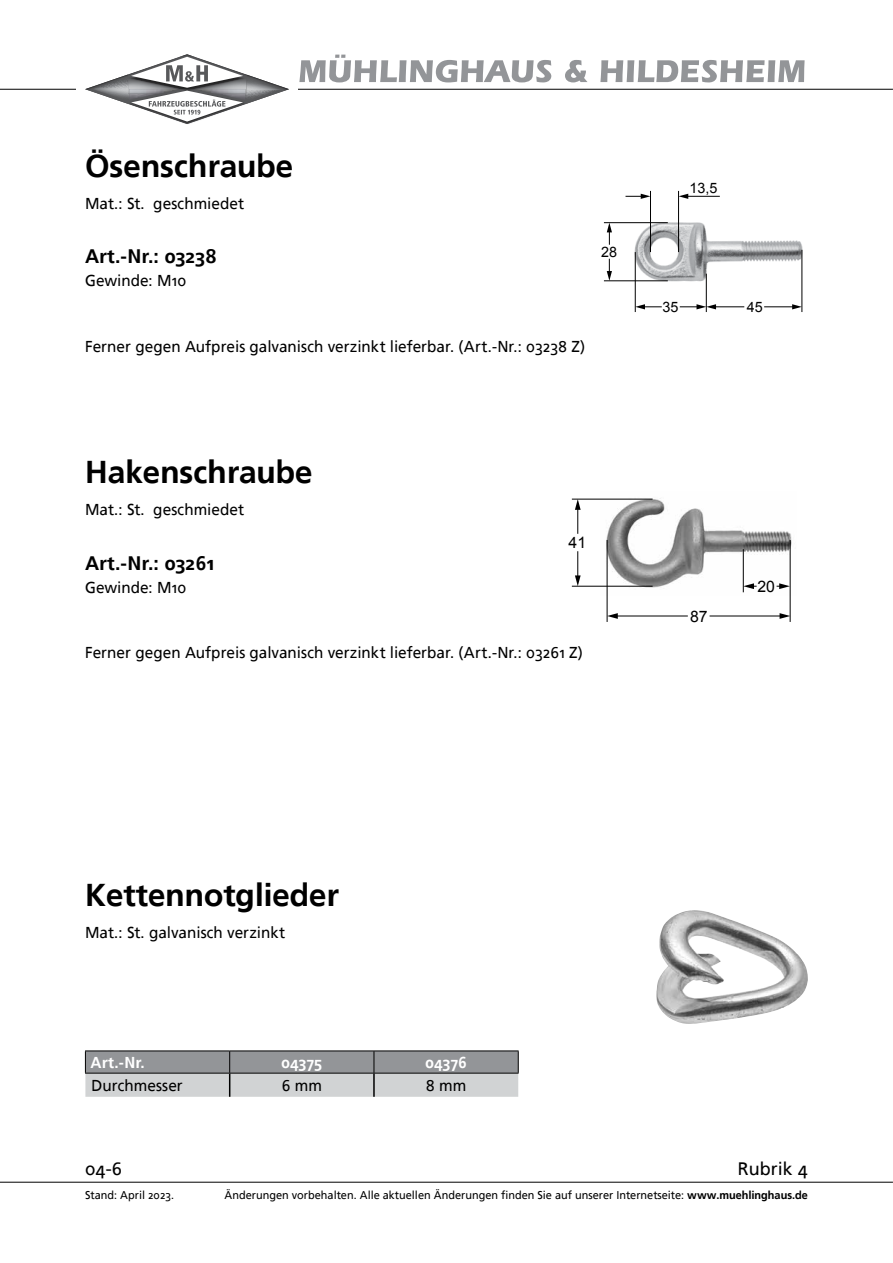
<style>
.page{position:relative;width:893px;height:1263px;background:#fff}
.page>*{position:absolute;margin:0;border:0;box-sizing:border-box;transform-origin:0 0}
.t1{font:700 31.5px "Frutiger Linotype";color:#000}
.t2{font:700 19.5px "Frutiger Linotype";color:#000}
.t3{font:18px "Frutiger Linotype";color:#000}
.t4{font:15.75px "Frutiger Linotype";color:#000}
.t5{font:700 15.75px "Frutiger Linotype";letter-spacing:.005em;color:#fff}
.t6{font:15.75px "Arial";color:#000}
.t7{font:14.4px "Arial";color:#000}
.t8{font:11.25px "Frutiger Linotype";color:#000}
.s1{font-weight:700}
</style>
<div class="page">
<hr style="left:0;top:89px;width:893px;height:1px;background:#000">
<hr style="left:0;top:1182px;width:893px;height:1px;background:#000">
<div style="left:77px;top:54px;width:221px;height:70px;background:#fff"></div>
<svg style="left:85px;top:54px;width:204px;height:70px"></svg>
<svg style="left:299px;top:55px;width:506px;height:27px"></svg>
<img style="left:631px;top:215px;width:172px;height:74px">
<hr style="left:650px;top:191px;width:1px;height:61px;background:#000">
<hr style="left:678px;top:191px;width:1px;height:61px;background:#000">
<hr style="left:686px;top:196px;width:34px;height:1px;background:#000">
<svg style="left:678px;top:194px;width:10px;height:5px"></svg>
<svg style="left:625px;top:194px;width:25px;height:5px"></svg>
<hr style="left:604px;top:222px;width:64px;height:1px;background:#000">
<hr style="left:604px;top:280px;width:64px;height:1px;background:#000">
<svg style="left:607px;top:223px;width:5px;height:22px"></svg>
<svg style="left:607px;top:259px;width:5px;height:22px"></svg>
<hr style="left:635px;top:252px;width:1px;height:60px;background:#000">
<hr style="left:801px;top:250px;width:1px;height:62px;background:#000">
<hr style="left:706px;top:274px;width:1px;height:38px;background:#000">
<hr style="left:714px;top:306px;width:30px;height:1px;background:#000">
<hr style="left:764px;top:306px;width:30px;height:1px;background:#000">
<svg style="left:792px;top:304px;width:10px;height:5px"></svg>
<svg style="left:635px;top:304px;width:27px;height:5px"></svg>
<svg style="left:680px;top:304px;width:36px;height:5px"></svg>
<img style="left:600px;top:498px;width:192px;height:97px">
<hr style="left:572px;top:499px;width:81px;height:1px;background:#000">
<hr style="left:572px;top:586px;width:81px;height:1px;background:#000">
<svg style="left:575px;top:499px;width:6px;height:35px"></svg>
<svg style="left:575px;top:551px;width:6px;height:35px"></svg>
<hr style="left:790px;top:540px;width:1px;height:82px;background:#000">
<hr style="left:743px;top:549px;width:1px;height:43px;background:#000">
<hr style="left:607px;top:540px;width:1px;height:82px;background:#000">
<svg style="left:743px;top:583px;width:14px;height:6px"></svg>
<svg style="left:777px;top:583px;width:13px;height:6px"></svg>
<hr style="left:616px;top:615px;width:72px;height:1px;background:#000">
<svg style="left:607px;top:613px;width:11px;height:6px"></svg>
<hr style="left:709px;top:615px;width:72px;height:1px;background:#000">
<svg style="left:780px;top:613px;width:10px;height:6px"></svg>
<hr style="left:85px;top:1050px;width:145px;height:1px;background:#000">
<hr style="left:230px;top:1050px;width:144px;height:1px;background:#000">
<hr style="left:374px;top:1050px;width:145px;height:1px;background:#000">
<svg style="left:85px;top:1051px;width:434px;height:46px;background:#acaeb0"></svg>
<hr style="left:373px;top:1073px;width:2px;height:24px;background:#000">
<img style="left:656px;top:910px;width:152px;height:114px">
<h1 class="t1" style="left:85px;top:147px;width:210px">Ösenschraube</h1>
<p class="t4" style="left:85px;top:194px;width:160px">Mat.: St. geschmiedet</p>
<p class="t2" style="left:85px;top:245px;width:133px">Art.-Nr.: 03238</p>
<p class="t4" style="left:85px;top:271px;width:103px">Gewinde: M10</p>
<p class="t7" style="left:601px;top:242px;width:17px">28</p>
<p class="t4" style="left:85px;top:337px;width:502px">Ferner gegen Aufpreis galvanisch verzinkt lieferbar. (Art.-Nr.: 03238 Z)</p>
<h1 class="t1" style="left:85px;top:453px;width:229px">Hakenschraube</h1>
<p class="t4" style="left:85px;top:500px;width:160px">Mat.: St. geschmiedet</p>
<p class="t2" style="left:85px;top:551px;width:131px">Art.-Nr.: 03261</p>
<p class="t4" style="left:85px;top:578px;width:103px">Gewinde: M10</p>
<p class="t6" style="left:569px;top:532px;width:19px">41</p>
<p class="t4" style="left:85px;top:643px;width:499px">Ferner gegen Aufpreis galvanisch verzinkt lieferbar. (Art.-Nr.: 03261 Z)</p>
<p class="t7" style="left:689px;top:179px;width:29px">13,5</p>
<p class="t7" style="left:662px;top:297px;width:17px">35</p>
<p class="t7" style="left:747px;top:297px;width:17px">45</p>
<p class="t6" style="left:690px;top:606px;width:19px">87</p>
<p class="t6" style="left:757px;top:576px;width:19px">20</p>
<h1 class="t1" style="left:85px;top:876px;width:255px">Kettennotglieder</h1>
<p class="t4" style="left:85px;top:923px;width:202px">Mat.: St. galvanisch verzinkt</p>
<p class="t5" style="left:91px;top:1053px;width:56px">Art.-Nr.</p>
<p class="t5" style="left:281px;top:1053px;width:43px">04375</p>
<p class="t5" style="left:425px;top:1053px;width:44px">04376</p>
<p class="t4" style="left:91px;top:1076px;width:93px">Durchmesser</p>
<p class="t4" style="left:282px;top:1076px;width:42px">6 mm</p>
<p class="t4" style="left:426px;top:1076px;width:42px">8 mm</p>
<p class="t3" style="left:85px;top:1157px;width:39px">04-6</p>
<p class="t3" style="left:738px;top:1157px;width:72px">Rubrik 4</p>
<p class="t8" style="left:85px;top:1188px;width:90px">Stand: April 2023.</p>
<p class="t8" style="left:225px;top:1188px;width:585px">Änderungen vorbehalten. Alle aktuellen Änderungen finden Sie auf unserer Internetseite: <span class="s1">www.muehlinghaus.de</span></p>
</div>
